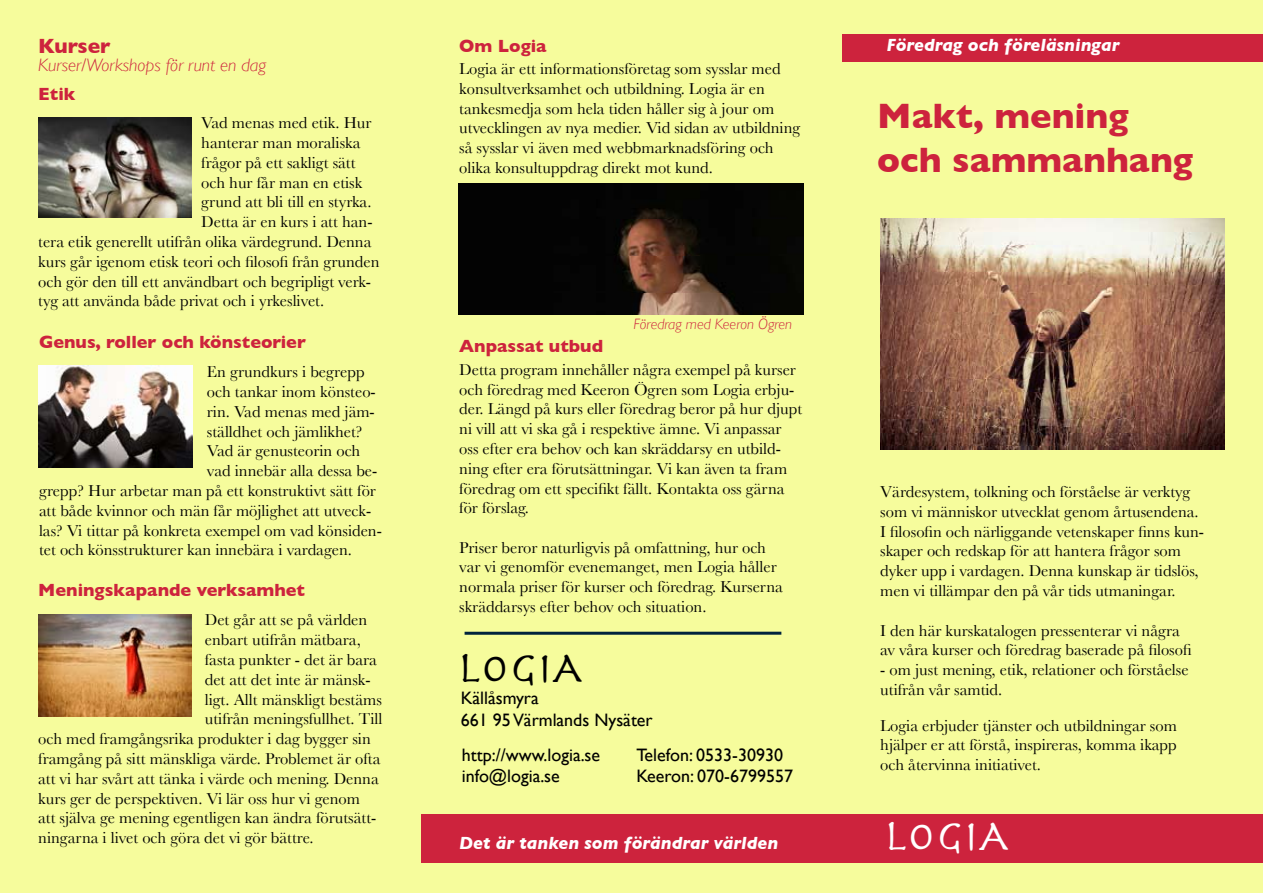
<style>
.page{position:relative;width:1263px;height:893px;background:#fff}
.page>*{position:absolute;margin:0;border:0;box-sizing:border-box;transform-origin:0 0}
.t1{font:45px "Herculanum";color:#fff}
.t2{font:45px "Herculanum";color:#000}
.t3{font:700 36px/43.2px "Gill Sans";color:#cd233d}
.t4{font:700 21px "Gill Sans";color:#cd233d}
.t5{font:18px/21.6px "Gill Sans";color:#000}
.t6{font:700 18px "Gill Sans";color:#cd233d}
.t7{font:italic 700 18px "Gill Sans";color:#fff}
.t8{font:italic 300 18px "Gill Sans";color:#cd233d}
.t9{font:16.5px/19.8px "Baskerville";color:#000}
.t10{font:italic 300 15px "Gill Sans";color:#cd233d}
</style>
<div class="page">
<div style="left:842px;top:0;width:421px;height:893px;background:#f6fc9c"></div>
<div style="left:842px;top:34px;width:421px;height:27px;background:#cd233d"></div>
<div style="left:842px;top:814px;width:421px;height:48px;background:#cd233d"></div>
<img style="left:880px;top:219px;width:345px;height:231px">
<div style="left:0;top:0;width:421px;height:893px;background:#f6fc9c"></div>
<img style="left:38px;top:117px;width:154px;height:100px">
<img style="left:38px;top:366px;width:154px;height:102px">
<img style="left:38px;top:614px;width:154px;height:102px">
<div style="left:421px;top:0;width:421px;height:893px;background:#f6fc9c"></div>
<div style="left:421px;top:814px;width:421px;height:48px;background:#cd233d"></div>
<hr style="left:465px;top:632px;width:316px;height:3px;background:#00233d">
<img style="left:458px;top:184px;width:346px;height:131px">
<p class="t4" style="left:38px;top:33px;width:74px">Kurser</p>
<p class="t8" style="left:38px;top:55px;width:229px">Kurser/Workshops för runt en dag</p>
<p class="t6" style="left:38px;top:83px;width:39px">Etik</p>
<p class="t9" style="left:201px;top:113px;width:172px">Vad menas med etik. Hur</p>
<p class="t9" style="left:201px;top:133px;width:161px">hanterar man moraliska</p>
<p class="t9" style="left:201px;top:152px;width:156px">frågor på ett sakligt sätt</p>
<p class="t9" style="left:201px;top:172px;width:163px">och hur får man en etisk</p>
<p class="t9" style="left:201px;top:192px;width:172px">grund att bli till en styrka.</p>
<p class="t9" style="left:201px;top:212px;width:173px">Detta är en kurs i att han-</p>
<p class="t9" style="left:38px;top:232px;width:335px">tera etik generellt utifrån olika värdegrund. Denna</p>
<p class="t9" style="left:38px;top:251px;width:343px">kurs går igenom etisk teori och filosofi från grunden</p>
<p class="t9" style="left:38px;top:271px;width:334px">och gör den till ett användbart och begripligt verk-</p>
<p class="t9" style="left:38px;top:291px;width:287px">tyg att använda både privat och i yrkeslivet.</p>
<p class="t6" style="left:39px;top:331px;width:268px">Genus, roller och könsteorier</p>
<p class="t9" style="left:207px;top:362px;width:159px">En grundkurs i begrepp</p>
<p class="t9" style="left:207px;top:382px;width:170px">och tankar inom könsteo-</p>
<p class="t9" style="left:207px;top:401px;width:169px">rin. Vad menas med jäm-</p>
<p class="t9" style="left:207px;top:421px;width:157px">ställdhet och jämlikhet?</p>
<p class="t9" style="left:207px;top:441px;width:155px">Vad är genusteorin och</p>
<p class="t9" style="left:207px;top:461px;width:172px">vad innebär alla dessa be-</p>
<p class="t9" style="left:39px;top:481px;width:338px">grepp? Hur arbetar man på ett konstruktivt sätt för</p>
<p class="t9" style="left:39px;top:500px;width:334px">att både kvinnor och män får möjlighet att utveck-</p>
<p class="t9" style="left:39px;top:520px;width:344px">las? Vi tittar på konkreta exempel om vad könsiden-</p>
<p class="t9" style="left:39px;top:540px;width:314px">tet och könsstrukturer kan innebära i vardagen.</p>
<p class="t6" style="left:38px;top:579px;width:268px">Meningskapande verksamhet</p>
<p class="t9" style="left:205px;top:610px;width:164px">Det går att se på världen</p>
<p class="t9" style="left:205px;top:630px;width:157px">enbart utifrån mätbara,</p>
<p class="t9" style="left:205px;top:649px;width:174px">fasta punkter - det är bara</p>
<p class="t9" style="left:205px;top:669px;width:167px">det att det inte är mänsk-</p>
<p class="t9" style="left:205px;top:689px;width:179px">ligt. Allt mänskligt bestäms</p>
<p class="t9" style="left:205px;top:709px;width:179px">utifrån meningsfullhet. Till</p>
<p class="t9" style="left:38px;top:729px;width:334px">och med framgångsrika produkter i dag bygger sin</p>
<p class="t9" style="left:38px;top:748px;width:344px">framgång på sitt mänskliga värde. Problemet är ofta</p>
<p class="t9" style="left:38px;top:768px;width:342px">att vi har svårt att tänka i värde och mening. Denna</p>
<p class="t9" style="left:38px;top:788px;width:323px">kurs ger de perspektiven. Vi lär oss hur vi genom</p>
<p class="t9" style="left:38px;top:808px;width:340px">att själva ge mening egentligen kan ändra förutsätt-</p>
<p class="t9" style="left:38px;top:828px;width:277px">ningarna i livet och göra det vi gör bättre.</p>
<p class="t6" style="left:459px;top:36px;width:89px">Om Logia</p>
<p class="t9" style="left:459px;top:59px;width:342px">Logia är ett informationsföretag som sysslar med konsultverksamhet och utbildning. Logia är en tankesmedja som hela tiden håller sig à jour om utvecklingen av nya medier. Vid sidan av utbildning så sysslar vi även med webbmarknadsföring och olika konsultuppdrag direkt mot kund.</p>
<p class="t6" style="left:459px;top:336px;width:145px">Anpassat utbud</p>
<p class="t10" style="left:634px;top:316px;width:160px">Föredrag med Keeron Ögren</p>
<p class="t9" style="left:459px;top:359px;width:344px">Detta program innehåller några exempel på kurser och föredrag med Keeron Ögren som Logia erbju&shy;der. Längd på kurs eller föredrag beror på hur djupt ni vill att vi ska gå i respektive ämne. Vi anpassar oss efter era behov och kan skräddarsy en utbild&shy;ning efter era förutsättningar. Vi kan även ta fram föredrag om ett specifikt fällt. Kontakta oss gärna för förslag.</p>
<p class="t9" style="left:459px;top:537px;width:325px">Priser beror naturligvis på omfattning, hur och var vi genomför evenemanget, men Logia håller normala priser för kurser och föredrag. Kurserna skräddarsys efter behov och situation.</p>
<h1 class="t2" style="left:457px;top:639px;width:127px">LOGIA</h1>
<p class="t5" style="left:461px;top:687px;width:193px">Källåsmyra<br>661 95 Värmlands Nysäter</p>
<p class="t5" style="left:462px;top:743px;width:140px">http://www.logia.se info@logia.se</p>
<p class="t5" style="left:636px;top:744px;width:158px">Telefon: 0533-30930<br>Keeron: 070-6799557</p>
<p class="t7" style="left:459px;top:832px;width:321px">Det är tanken som förändrar världen</p>
<p class="t7" style="left:887px;top:34px;width:234px">Föredrag och föreläsningar</p>
<h2 class="t3" style="left:877px;top:94px;width:317px">Makt, mening och sammanhang</h2>
<p class="t9" style="left:880px;top:481px;width:325px">Värdesystem, tolkning och förståelse är verktyg som vi människor utvecklat genom årtusendena.<br>I filosofin och närliggande vetenskaper finns kun&shy;skaper och redskap för att hantera frågor som dyker upp i vardagen. Denna kunskap är tidslös, men vi tillämpar den på vår tids utmaningar.</p>
<p class="t9" style="left:880px;top:620px;width:313px">I den här kurskatalogen pressenterar vi några av våra kurser och föredrag baserade på filosofi</p>
<p class="t9" style="left:880px;top:660px;width:310px">- om just mening, etik, relationer och förståelse utifrån vår samtid.</p>
<p class="t9" style="left:880px;top:715px;width:298px;text-align:justify">Logia erbjuder tjänster och utbildningar som hjälper er att förstå, inspireras, komma ikapp och återvinna initiativet.</p>
<h1 class="t1" style="left:884px;top:808px;width:127px">LOGIA</h1>
</div>
